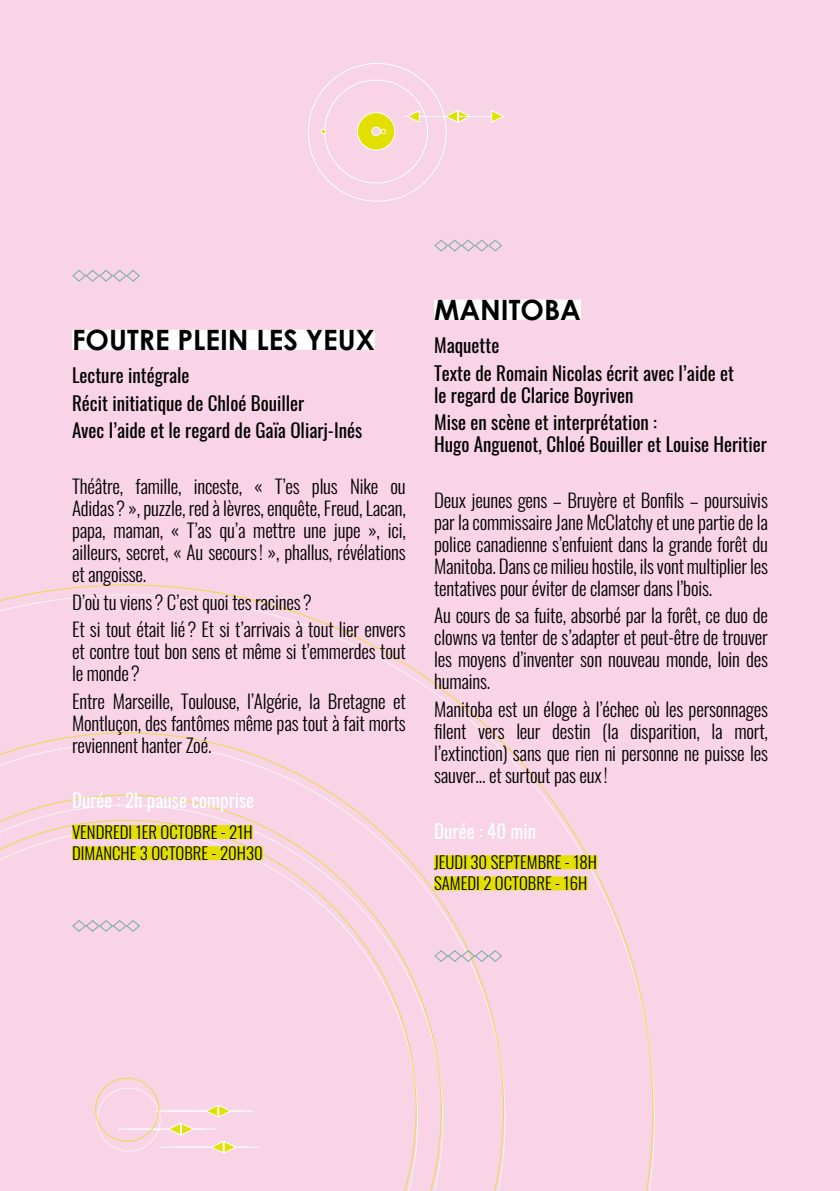
<style>
.page{position:relative;width:840px;height:1191px;background:#fff}
.page>*{position:absolute;margin:0;border:0;box-sizing:border-box;transform-origin:0 0}
.t1{font:700 28px "Century Gothic";color:#000}
.t2{font:300 19px/22px "Oswald";letter-spacing:-.01em;color:#000;text-align:justify}
.t3{font:19px/27.6px "Oswald";color:#000}
.t4{font:19px "Oswald";color:#fff}
.t5{font:300 16.8px/21px "Oswald";color:#000}
</style>
<div class="page">
<div style="left:0;top:0;width:839px;height:1191px;background:#f9d3e6"></div>
<svg style="left:0;top:584px;width:653px;height:607px"></svg>
<svg style="left:320px;top:129px;width:6px;height:5px"></svg>
<svg style="left:356px;top:63px;width:148px;height:88px"></svg>
<div style="left:72px;top:330px;width:302px;height:20px;background:#fff"></div>
<div style="left:72px;top:825px;width:181px;height:14px;background:#e4df02"></div>
<div style="left:72px;top:846px;width:191px;height:14px;background:#e4df02"></div>
<svg style="left:72px;top:270px;width:68px;height:12px"></svg>
<svg style="left:71px;top:919px;width:70px;height:13px"></svg>
<div style="left:434px;top:299px;width:146px;height:20px;background:#fff"></div>
<div style="left:434px;top:855px;width:163px;height:14px;background:#e4df02"></div>
<div style="left:434px;top:876px;width:153px;height:14px;background:#e4df02"></div>
<svg style="left:434px;top:239px;width:68px;height:13px"></svg>
<svg style="left:433px;top:949px;width:70px;height:13px"></svg>
<h1 class="t1" style="left:72px;top:322px;width:304px">FOUTRE PLEIN LES YEUX</h1>
<p class="t3" style="left:72px;top:360px;width:291px">Lecture intégrale<br>Récit initiatique de Chloé Bouiller<br>Avec l’aide et le regard de Gaïa Oliarj-Inés</p>
<p class="t2" style="left:72px;top:473px;width:335px">Théâtre, famille, inceste, « T’es plus Nike ou Adidas? », puzzle, red à lèvres, enquête, Freud, Lacan, papa, maman, « T’as qu’a mettre une jupe », ici, ailleurs, secret, « Au secours! », phallus, révélations et angoisse.</p>
<p class="t2" style="left:72px;top:586px;width:335px;line-height:27.6px">D’où tu viens? C’est quoi tes racines?<br>Et si tout était lié? Et si t’arrivais à tout lier envers</p>
<p class="t2" style="left:72px;top:638px;width:335px">et contre tout bon sens et même si t’emmerdes tout le monde?</p>
<p class="t2" style="left:72px;top:688px;width:335px">Entre Marseille, Toulouse, l’Algérie, la Bretagne et Montluçon, des fantômes même pas tout à fait morts reviennent hanter Zoé.</p>
<p class="t4" style="left:72px;top:783px;width:184px">Durée : 2h pause comprise</p>
<p class="t5" style="left:72px;top:820px;width:192px">VENDREDI 1ER OCTOBRE - 21H<br>DIMANCHE 3 OCTOBRE - 20H30</p>
<h1 class="t1" style="left:434px;top:292px;width:148px">MANITOBA</h1>
<p class="t3" style="left:434px;top:329px;width:301px">Maquette<br>Texte de Romain Nicolas écrit avec l’aide et</p>
<p class="t3" style="left:434px;top:379px;width:224px">le regard de Clarice Boyriven<br>Mise en scène et interprétation :</p>
<p class="t3" style="left:434px;top:429px;width:334px">Hugo Anguenot, Chloé Bouiller et Louise Heritier</p>
<p class="t2" style="left:434px;top:487px;width:335px">Deux jeunes gens – Bruyère et Bonfils – poursuivis par la commissaire Jane McClatchy et une partie de la police canadienne s’enfuient dans la grande forêt du Manitoba. Dans ce milieu hostile, ils vont multiplier les tentatives pour éviter de clamser dans l’bois.</p>
<p class="t2" style="left:434px;top:602px;width:335px">Au cours de sa fuite, absorbé par la forêt, ce duo de clowns va tenter de s’adapter et peut-être de trouver les moyens d’inventer son nouveau monde, loin des humains.</p>
<p class="t2" style="left:434px;top:696px;width:335px">Manitoba est un éloge à l’échec où les personnages filent vers leur destin (la disparition, la mort, l’extinction) sans que rien ni personne ne puisse les sauver… et surtout pas eux!</p>
<p class="t4" style="left:434px;top:814px;width:103px">Durée : 40 min</p>
<p class="t5" style="left:434px;top:850px;width:164px">JEUDI 30 SEPTEMBRE - 18H<br>SAMEDI 2 OCTOBRE - 16H</p>
</div>
